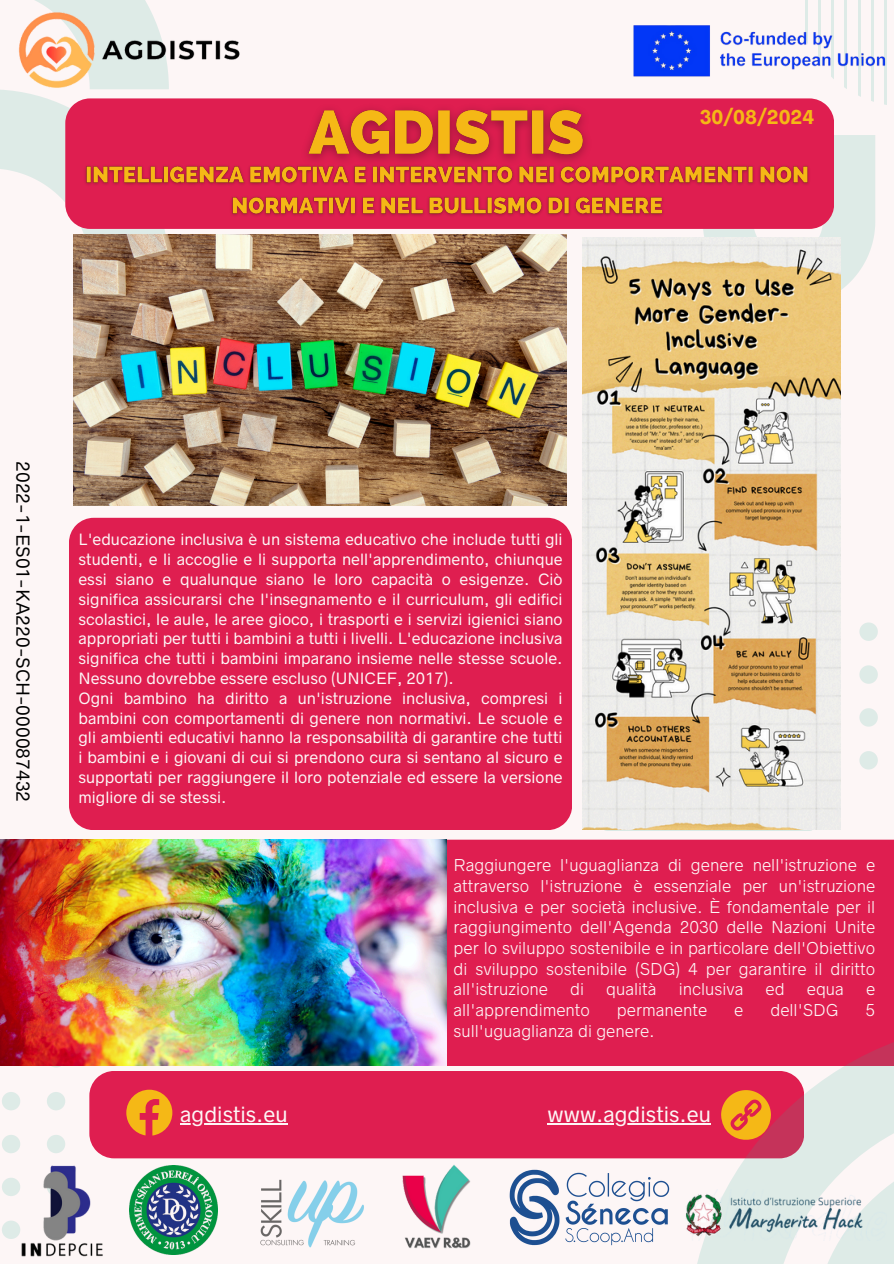
<style>
.page{position:relative;width:894px;height:1264px;background:#fff}
.page>*{position:absolute;margin:0;border:0;box-sizing:border-box;transform-origin:0 0}
.t1{font:19.8px "Radnika Next";color:#fdf6f6}
.t2{font:700 18px "Radnika Next";color:#f5b816}
.t3{font:16.8px "Radnika Next";color:#000}
.t4{font:300 15.45px/20.7px "Radnika Next";color:#fdf6f6;text-align:justify}
.t5{font:14.7px/19.8px "Radnika Next";color:#fdf6f6;text-align:justify}
</style>
<div class="page">
<div style="left:0;top:0;width:893px;height:1263px;background:#fdf6f6"></div>
<svg style="left:0;top:0;width:166px;height:267px"></svg>
<svg style="left:703px;top:135px;width:171px;height:172px"></svg>
<div style="left:65px;top:98px;width:768px;height:131px;background:#df1e50"></div>
<div style="left:443px;top:839px;width:450px;height:227px;background:#df1e50"></div>
<div style="left:89px;top:1071px;width:598px;height:87px;background:#df1e50"></div>
<hr style="left:804px;top:0;width:3px;height:107px;background:#32ad95">
<hr style="left:818px;top:0;width:2px;height:107px;background:#32ad95">
<hr style="left:831px;top:0;width:2px;height:107px;background:#32ad95">
<hr style="left:844px;top:0;width:3px;height:107px;background:#32ad95">
<hr style="left:857px;top:0;width:3px;height:107px;background:#32ad95">
<hr style="left:870px;top:0;width:3px;height:107px;background:#32ad95">
<hr style="left:884px;top:0;width:2px;height:107px;background:#32ad95">
<div style="left:69px;top:518px;width:502px;height:312px;background:#df1e50"></div>
<svg style="left:859px;top:622px;width:18px;height:19px"></svg>
<svg style="left:859px;top:665px;width:18px;height:18px"></svg>
<svg style="left:859px;top:708px;width:18px;height:18px"></svg>
<svg style="left:859px;top:751px;width:18px;height:18px"></svg>
<img style="left:633px;top:22px;width:254px;height:58px">
<svg style="left:126px;top:1089px;width:46px;height:46px;background:#ec7c2c"></svg>
<svg style="left:687px;top:1021px;width:206px;height:242px;background:#e18090"></svg>
<svg style="left:811px;top:1145px;width:82px;height:118px"></svg>
<svg style="left:47px;top:1065px;width:18px;height:2px"></svg>
<svg style="left:47px;top:1092px;width:18px;height:18px"></svg>
<svg style="left:47px;top:1135px;width:18px;height:18px"></svg>
<svg style="left:2px;top:1092px;width:18px;height:18px"></svg>
<svg style="left:2px;top:1135px;width:18px;height:18px"></svg>
<svg style="left:2px;top:1178px;width:11px;height:18px"></svg>
<svg style="left:2px;top:1220px;width:11px;height:18px"></svg>
<img style="left:13px;top:1165px;width:90px;height:92px">
<img style="left:129px;top:1165px;width:89px;height:89px">
<img style="left:260px;top:1179px;width:104px;height:69px">
<img style="left:401px;top:1157px;width:73px;height:92px">
<img style="left:688px;top:1189px;width:198px;height:51px">
<img style="left:10px;top:6px;width:230px;height:87px">
<img style="left:497px;top:1155px;width:191px;height:107px">
<img style="left:74px;top:234px;width:492px;height:272px">
<img style="left:582px;top:237px;width:257px;height:592px">
<img style="left:0;top:839px;width:446px;height:226px">
<img style="left:292px;top:98px;width:307px;height:61px">
<hr style="left:180px;top:1123px;width:108px;height:1px;background:#fdf6f6">
<hr style="left:547px;top:1123px;width:164px;height:1px;background:#fdf6f6">
<img style="left:80px;top:159px;width:734px;height:62px">
<p class="t2" style="left:699px;top:107px;width:116px">30/08/2024</p>
<p class="t3" style="left:33px;top:461px;width:342px;rotate:90deg">2022-1-ES01-KA220-SCH-000087432</p>
<p class="t5" style="left:78px;top:530px;width:485px">L'educazione inclusiva è un sistema educativo che include tutti gli studenti, e li accoglie e li supporta nell'apprendimento, chiunque essi siano e qualunque siano le loro capacità o esigenze. Ciò significa assicurarsi che l'insegnamento e il curriculum, gli edifici scolastici, le aule, le aree gioco, i trasporti e i servizi igienici siano appropriati per tutti i bambini a tutti i livelli. L'educazione inclusiva significa che tutti i bambini imparano insieme nelle stesse scuole.<br>Nessuno dovrebbe essere escluso (UNICEF, 2017).</p>
<p class="t5" style="left:78px;top:688px;width:485px">Ogni bambino ha diritto a un'istruzione inclusiva, compresi i bambini con comportamenti di genere non normativi. Le scuole e gli ambienti educativi hanno la responsabilità di garantire che tutti i bambini e i giovani di cui si prendono cura si sentano al sicuro e supportati per raggiungere il loro potenziale ed essere la versione migliore di se stessi.</p>
<p class="t1" style="left:180px;top:1102px;width:109px">agdistis.eu</p>
<h3 class="t4" style="left:453px;top:855px;width:423px">Raggiungere l'uguaglianza di genere nell'istruzione e attraverso l'istruzione è essenziale per un'istruzione inclusiva e per società inclusive. È fondamentale per il raggiungimento dell'Agenda 2030 delle Nazioni Unite per lo sviluppo sostenibile e in particolare dell'Obiettivo di sviluppo sostenibile (SDG) 4 per garantire il diritto all'istruzione</h3>
<h3 class="t4" style="left:570px;top:979px;width:15px">di</h3>
<h3 class="t4" style="left:606px;top:979px;width:52px">qualità</h3>
<h3 class="t4" style="left:678px;top:979px;width:66px">inclusiva</h3>
<h3 class="t4" style="left:765px;top:979px;width:21px">ed</h3>
<h3 class="t4" style="left:806px;top:979px;width:39px">equa</h3>
<h3 class="t4" style="left:865px;top:979px;width:11px">e</h3>
<h3 class="t4" style="left:453px;top:1000px;width:138px">all'apprendimento</h3>
<h3 class="t4" style="left:616px;top:1000px;width:92px">permanente</h3>
<h3 class="t4" style="left:734px;top:1000px;width:11px">e</h3>
<h3 class="t4" style="left:770px;top:1000px;width:70px">dell'SDG</h3>
<h3 class="t4" style="left:865px;top:1000px;width:11px">5</h3>
<h3 class="t4" style="left:453px;top:1020px;width:203px">sull'uguaglianza di genere.</h3>
<p class="t1" style="left:547px;top:1102px;width:165px">www.agdistis.eu</p>
</div>
